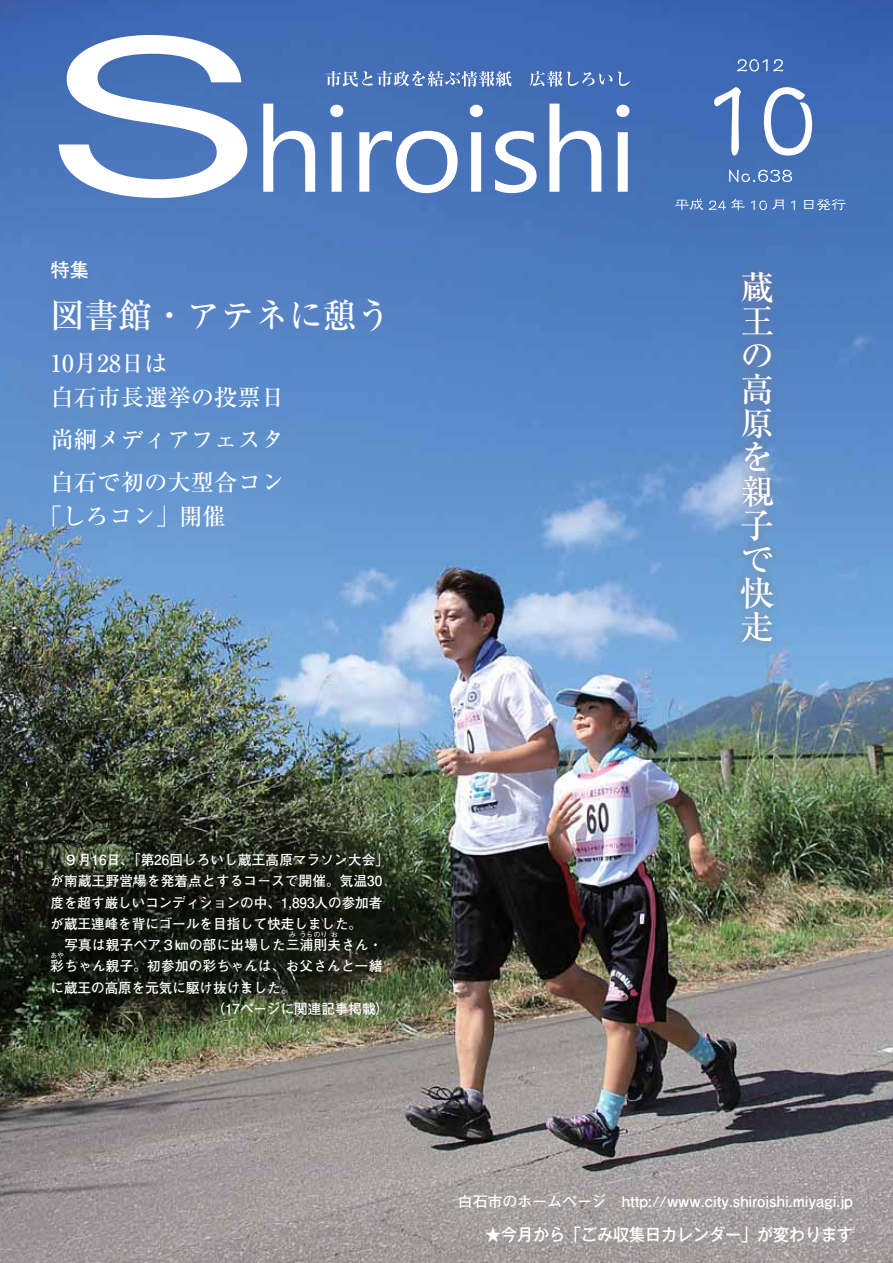
<style>
.page{position:relative;width:893px;height:1263px;background:#fff}
.page>*{position:absolute;margin:0;border:0;box-sizing:border-box;transform-origin:0 0}
.t1{font:34.05px/34px "Ryumin Pro Medium 90 pv RKSJ H";color:#fff}
.t2{font:23.4px/34px "Ryumin Pro Medium 90 pv RKSJ H";color:#fff}
.t3{font:19.2px "Futo Go B101 Pro Bold 90 pv RKSJ H";color:#fff}
.t4{font:16.95px "Gothic MB101 Pro Medium 90 pv RKSJ H";color:#fff;scale:.94 1}
.t5{font:14.85px "Futo Go B101 Pro Bold 90 pv RKSJ H";color:#fff}
.t6{font:13.8px/21.3px "Futo Go B101 Pro Bold 90 pv RKSJ H";color:#fff}
.t7{font:13.8px "Futo Go B101 Pro Bold 90 pv RKSJ H";letter-spacing:.025em;color:#fff}
.t8{font:6.9px "Futo Go B101 Pro Bold 90 pv RKSJ H";color:#fff}
</style>
<div class="page">
<img style="left:0;top:0;width:892px;height:1263px">
<svg style="left:263px;top:104px;width:366px;height:89px"></svg>
<svg style="left:325px;top:71px;width:305px;height:16px;background:#708fc7"></svg>
<svg style="left:59px;top:35px;width:188px;height:163px"></svg>
<svg style="left:714px;top:87px;width:98px;height:69px"></svg>
<svg style="left:737px;top:59px;width:46px;height:13px"></svg>
<svg style="left:729px;top:170px;width:63px;height:12px"></svg>
<svg style="left:675px;top:199px;width:170px;height:11px;background:#6990c7"></svg>
<img style="left:733px;top:264px;width:47px;height:385px">
<p class="t3" style="left:51px;top:263px;width:40px">特集</p>
<p class="t1" style="left:51px;top:303px;width:342px">図書館・アテネに憩う</p>
<p class="t2" style="left:51px;top:349px;width:235px">10月28日は<br>白石市長選挙の投票日</p>
<p class="t2" style="left:51px;top:422px;width:235px;line-height:42.5px">尚絅メディアフェスタ白石で初の大型合コン</p>
<p class="t2" style="left:39px;top:502px;width:189px">「しろコン」開催</p>
<p class="t1" style="left:740px;top:274px;width:35px">蔵王の高原を親子で快走</p>
<p class="t6" style="left:51px;top:851px;width:340px">　９月16日、「第26回しろいし蔵王高原マラソン大会」が南蔵王野営場を発着点とするコースで開催。気温30度を超す厳しいコンディションの中、1,893人の参加者が蔵王連峰を背にゴールを目指して快走しました。<br>　写真は親子ペア３㎞の部に出場した三浦則夫さん・</p>
<p class="t8" style="left:289px;top:932px;width:8px">み</p>
<p class="t8" style="left:300px;top:932px;width:29px">うらのり</p>
<p class="t8" style="left:331px;top:932px;width:8px">お</p>
<p class="t7" style="left:51px;top:961px;width:333px">彩ちゃん親子。初参加の彩ちゃんは、お父さんと一緒</p>
<p class="t8" style="left:51px;top:953px;width:15px">あや</p>
<p class="t6" style="left:211px;top:979px;width:179px;text-indent:-161px">に蔵王の高原を元気に駆け抜けました。<br>（17ページに関連記事掲載）</p>
<p class="t5" style="left:458px;top:1196px;width:396px">白石市のホームページ　http://www.city.shiroishi.miyagi.jp</p>
<p class="t4" style="left:485px;top:1228px;width:393px">★今月から「ごみ収集日カレンダー」が変わります</p>
</div>
